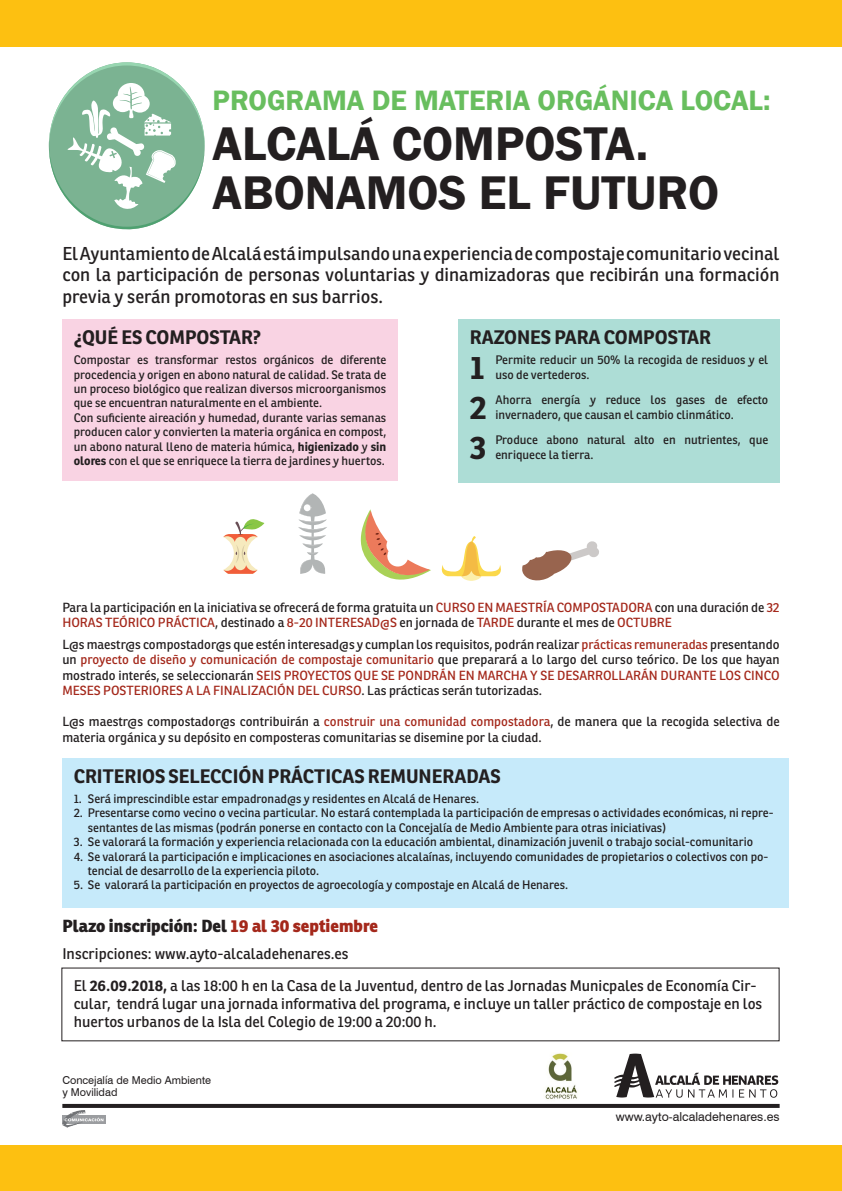
<style>
.page{position:relative;width:842px;height:1191px;background:#fff}
.page>*{position:absolute;margin:0;border:0;box-sizing:border-box;transform-origin:0 0}
.t1{font:600 48.6px "Franklin Gothic";color:#231f20}
.t2{font:700 32px "Ronnia";color:#231f20}
.t3{font:600 28.9px "Franklin Gothic";color:#68be5e}
.t4{font:700 19px "Ronnia";color:#231f20}
.t5{font:18.1px/21.7px "Ronnia";color:#231f20;text-align:justify}
.t6{font:800 17px "Ronnia";color:#231f20}
.t7{font:15px/18px "Ronnia";color:#231f20}
.t8{font:12.9px/15.4px "Ronnia";color:#231f20}
.t9{font:12.3px "Swiss 721 BT";color:#231f20}
.t10{font:12px/14.4px "Ronnia";color:#231f20}
.t11{font:10.9px/11.9px "Swiss 721 BT";color:#231f20}
.s1{font-weight:700}
.s2{color:#a4281b}
</style>
<div class="page">
<svg style="left:103px;top:1115px;width:3px;height:8px"></svg>
<svg style="left:62px;top:1110px;width:41px;height:17px"></svg>
<svg style="left:62px;top:1104px;width:718px;height:4px;background:#262223"></svg>
<svg style="left:614px;top:1053px;width:164px;height:44px"></svg>
<div style="left:62px;top:758px;width:727px;height:149px;background:#c6eafa"></div>
<div style="left:62px;top:319px;width:336px;height:161px;background:#f9d3e3"></div>
<div style="left:459px;top:319px;width:321px;height:163px;background:#adddd6"></div>
<svg style="left:223px;top:519px;width:41px;height:55px"></svg>
<svg style="left:298px;top:493px;width:29px;height:81px"></svg>
<svg style="left:360px;top:509px;width:71px;height:71px"></svg>
<svg style="left:441px;top:536px;width:60px;height:43px"></svg>
<svg style="left:461px;top:570px;width:20px;height:11px"></svg>
<svg style="left:522px;top:541px;width:77px;height:40px"></svg>
<div style="left:0;top:0;width:842px;height:46px;background:#fdc011"></div>
<div style="left:0;top:1145px;width:842px;height:46px;background:#fdc011"></div>
<svg style="left:49px;top:62px;width:156px;height:167px"></svg>
<img style="left:545px;top:1053px;width:32px;height:46px">
<p class="t3" style="left:213px;top:82px;width:559px">PROGRAMA DE MATERIA ORGÁNICA LOCAL:</p>
<p class="t1" style="left:213px;top:114px;width:437px">ALCALÁ COMPOSTA.</p>
<p class="t1" style="left:213px;top:163px;width:508px">ABONAMOS EL FUTURO</p>
<p class="t5" style="left:62px;top:242px;width:719px">El Ayuntamiento de Alcalá está impulsando una experiencia de compostaje comunitario vecinal con la participación de personas voluntarias y dinamizadoras que recibirán una formación previa y serán promotoras en sus barrios.</p>
<p class="t4" style="left:74px;top:325px;width:189px">¿QUÉ ES COMPOSTAR?</p>
<p class="t10" style="left:74px;top:352px;width:314px;text-align:justify">Compostar es transformar restos orgánicos de diferente procedencia y origen en abono natural de calidad. Se trata de un proceso biológico que realizan diversos microorganismos que se encuentran naturalmente en el ambiente.</p>
<p class="t10" style="left:74px;top:410px;width:314px;text-align:justify">Con suficiente aireación y humedad, durante varias semanas producen calor y convierten la materia orgánica en compost, un abono natural lleno de materia húmica, <span class="s1">higienizado</span> y <span class="s1">sin olores</span> con el que se enriquece la tierra de jardines y huertos.</p>
<p class="t4" style="left:470px;top:325px;width:243px">RAZONES PARA COMPOSTAR</p>
<p class="t2" style="left:470px;top:347px;width:16px">1</p>
<p class="t10" style="left:495px;top:352px;width:274px">Permite reducir un 50% la recogida de residuos y el uso de vertederos.</p>
<p class="t2" style="left:470px;top:387px;width:19px">2</p>
<p class="t10" style="left:495px;top:393px;width:274px">Ahorra energía y reduce los gases de efecto invernadero, que causan el cambio clinmático.</p>
<p class="t2" style="left:470px;top:427px;width:18px">3</p>
<p class="t10" style="left:495px;top:433px;width:274px">Produce abono natural alto en nutrientes, que enriquece la tierra.</p>
<p class="t8" style="left:62px;top:599px;width:719px">Para la participación en la iniciativa se ofrecerá de forma gratuita un <span class="s2">CURSO EN MAESTRÍA COMPOSTADORA</span> con una duración de <span class="s2">32<br>HORAS TEÓRICO PRÁCTICA</span>, destinado a <span class="s2">8-20 INTERESAD@S</span> en jornada de <span class="s2">TARDE</span> durante el mes de <span class="s2">OCTUBRE</span></p>
<p class="t8" style="left:62px;top:636px;width:719px;text-align:justify">L@s maestr@s compostador@s que estén interesad@s y cumplan los requisitos, podrán realizar <span class="s2">prácticas remuneradas</span> presentando un <span class="s2">proyecto de diseño y comunicación de compostaje comunitario</span> que preparará a lo largo del curso teórico. De los que hayan mostrado interés, se seleccionarán <span class="s2">SEIS PROYECTOS QUE SE PONDRÁN EN MARCHA Y SE DESARROLLARÁN DURANTE LOS CINCO MESES POSTERIORES A LA FINALIZACIÓN DEL CURSO</span>. Las prácticas serán tutorizadas.</p>
<p class="t8" style="left:62px;top:714px;width:719px">L@s maestr@s compostador@s contribuirán a <span class="s2">construir una comunidad compostadora</span>, de manera que la recogida selectiva de materia orgánica y su depósito en composteras comunitarias se disemine por la ciudad.</p>
<p class="t4" style="left:74px;top:764px;width:429px">CRITERIOS SELECCIÓN PRÁCTICAS REMUNERADAS</p>
<p class="t10" style="left:74px;top:791px;width:407px">1. Será imprescindible estar empadronad@s y residentes en Alcalá de Henares.</p>
<p class="t10" style="left:88px;top:805px;width:687px;text-indent:-14px">2. Presentarse como vecino o vecina particular. No estará contemplada la participación de empresas o actividades económicas, ni repre&shy;sentantes de las mismas (podrán ponerse en contacto con la Concejalía de Medio Ambiente para otras iniciativas)</p>
<p class="t10" style="left:74px;top:834px;width:681px">3. Se valorará la formación y experiencia relacionada con la educación ambiental, dinamización juvenil o trabajo social-comunitario</p>
<p class="t10" style="left:88px;top:849px;width:682px;text-indent:-14px">4. Se valorará la participación e implicaciones en asociaciones alcalaínas, incluyendo comunidades de propietarios o colectivos con po&shy;tencial de desarrollo de la experiencia piloto.</p>
<p class="t10" style="left:74px;top:877px;width:496px">5. Se valorará la participación en proyectos de agroecología y compostaje en Alcalá de Henares.</p>
<p class="t6" style="left:62px;top:915px;width:317px">Plazo inscripción: Del <span class="s2">19 al 30 septiembre</span></p>
<p class="t7" style="left:62px;top:944px;width:288px">Inscripciones: www.ayto-alcaladehenares.es</p>
<p class="t7" style="left:74px;top:976px;width:690px">El <span class="s1">26.09.2018,</span> a las 18:00 h en la Casa de la Juventud, dentro de las Jornadas Municpales de Economía Cir&shy;cular, tendrá lugar una jornada informativa del programa, e incluye un taller práctico de compostaje en los huertos urbanos de la Isla del Colegio de 19:00 a 20:00 h.</p>
<p class="t11" style="left:62px;top:1073px;width:150px">Concejalía de Medio Ambiente y Movilidad</p>
<p class="t9" style="left:616px;top:1109px;width:165px">www.ayto-alcaladehenares.es</p>
</div>
